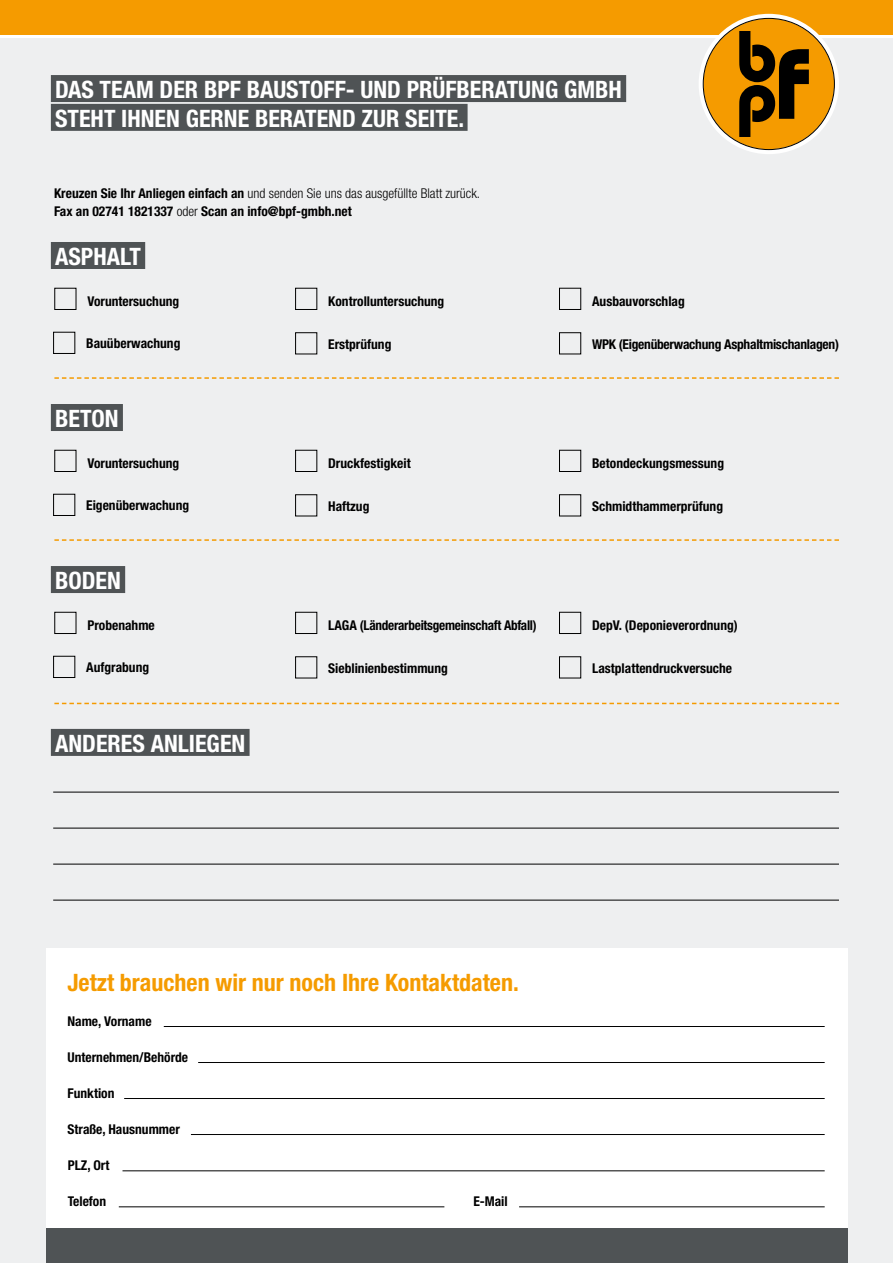
<style>
.page{position:relative;width:893px;height:1263px;background:#fff}
.page>*{position:absolute;margin:0;border:0;box-sizing:border-box;transform-origin:0 0}
.t1{font:700 condensed 24px/28.8px "Helvetica Neue LT";color:#fff}
.t2{font:700 condensed 24px "Helvetica Neue LT";color:#f59b00}
.t3{font:700 condensed 13.5px/18px "Helvetica Neue LT";color:#000}
.t4{font:700 condensed 13.5px "Helvetica Neue LT";letter-spacing:-.02em;color:#000}
.s1{font-weight:300}
</style>
<div class="page">
<div style="left:0;top:38px;width:893px;height:1225px;background:#eeeff0"></div>
<div style="left:0;top:0;width:893px;height:34px;background:#f59b00"></div>
<div style="left:45px;top:948px;width:802px;height:315px;background:#fff"></div>
<div style="left:45px;top:1229px;width:802px;height:34px;background:#4f5355"></div>
<div style="left:51px;top:75px;width:575px;height:27px;background:#4f5355"></div>
<div style="left:51px;top:104px;width:417px;height:27px;background:#4f5355"></div>
<div style="left:51px;top:242px;width:94px;height:27px;background:#4f5355"></div>
<div style="left:51px;top:404px;width:72px;height:27px;background:#4f5355"></div>
<div style="left:51px;top:566px;width:74px;height:27px;background:#4f5355"></div>
<div style="left:51px;top:729px;width:199px;height:27px;background:#4f5355"></div>
<div style="left:54px;top:450px;width:22px;height:22px;border:1px solid #000"></div>
<div style="left:54px;top:612px;width:22px;height:22px;border:1px solid #000"></div>
<div style="left:54px;top:288px;width:22px;height:22px;border:1px solid #000"></div>
<div style="left:53px;top:332px;width:22px;height:22px;border:1px solid #000"></div>
<div style="left:53px;top:494px;width:22px;height:22px;border:1px solid #000"></div>
<div style="left:53px;top:656px;width:22px;height:22px;border:1px solid #000"></div>
<div style="left:295px;top:450px;width:22px;height:22px;border:1px solid #000"></div>
<div style="left:295px;top:612px;width:22px;height:22px;border:1px solid #000"></div>
<div style="left:295px;top:288px;width:22px;height:22px;border:1px solid #000"></div>
<div style="left:295px;top:332px;width:22px;height:22px;border:1px solid #000"></div>
<div style="left:295px;top:494px;width:22px;height:22px;border:1px solid #000"></div>
<div style="left:295px;top:656px;width:22px;height:22px;border:1px solid #000"></div>
<div style="left:559px;top:450px;width:22px;height:22px;border:1px solid #000"></div>
<div style="left:559px;top:612px;width:22px;height:22px;border:1px solid #000"></div>
<div style="left:559px;top:656px;width:22px;height:22px;border:1px solid #000"></div>
<div style="left:559px;top:288px;width:22px;height:22px;border:1px solid #000"></div>
<div style="left:559px;top:332px;width:22px;height:22px;border:1px solid #000"></div>
<div style="left:559px;top:494px;width:22px;height:22px;border:1px solid #000"></div>
<svg style="left:54px;top:377px;width:785px;height:2px"></svg>
<svg style="left:54px;top:539px;width:785px;height:2px"></svg>
<svg style="left:54px;top:703px;width:785px;height:1px"></svg>
<div style="left:699px;top:14px;width:140px;height:140px;border:10px solid #fff;border-radius:50%"></div>
<div style="left:703px;top:19px;width:131px;height:130px;background:#f59b00;border-radius:50%"></div>
<svg style="left:739px;top:31px;width:70px;height:106px"></svg>
<hr style="left:53px;top:792px;width:786px;height:1px;background:#000">
<hr style="left:164px;top:1026px;width:661px;height:1px;background:#000">
<hr style="left:53px;top:828px;width:786px;height:1px;background:#000">
<hr style="left:198px;top:1062px;width:627px;height:1px;background:#000">
<hr style="left:53px;top:864px;width:786px;height:1px;background:#000">
<hr style="left:124px;top:1098px;width:701px;height:1px;background:#000">
<hr style="left:53px;top:900px;width:786px;height:1px;background:#000">
<hr style="left:191px;top:1134px;width:634px;height:1px;background:#000">
<hr style="left:122px;top:1170px;width:703px;height:1px;background:#000">
<hr style="left:119px;top:1206px;width:325px;height:1px;background:#000">
<hr style="left:519px;top:1206px;width:306px;height:1px;background:#000">
<h1 class="t1" style="left:55px;top:75px;width:568px">DAS TEAM DER BPF BAUSTOFF- UND PRÜFBERATUNG GMBH<br>STEHT IHNEN GERNE BERATEND ZUR SEITE.</h1>
<p class="t3" style="left:54px;top:184px;width:428px">Kreuzen Sie Ihr Anliegen einfach an <span class="s1">und senden Sie uns das ausgefüllte Blatt zurück.<br></span>Fax an 02741 1821337 <span class="s1">oder</span> Scan an info@bpf-gmbh.net</p>
<h1 class="t1" style="left:55px;top:241px;width:87px">ASPHALT</h1>
<p class="t3" style="left:87px;top:292px;width:93px">Voruntersuchung</p>
<p class="t3" style="left:86px;top:334px;width:96px">Bauüberwachung</p>
<h1 class="t1" style="left:55px;top:403px;width:65px">BETON</h1>
<p class="t3" style="left:87px;top:454px;width:93px">Voruntersuchung</p>
<p class="t3" style="left:86px;top:496px;width:104px">Eigenüberwachung</p>
<h1 class="t1" style="left:55px;top:565px;width:67px">BODEN</h1>
<p class="t3" style="left:87px;top:616px;width:69px">Probenahme</p>
<p class="t3" style="left:86px;top:658px;width:64px">Aufgrabung</p>
<h1 class="t1" style="left:55px;top:728px;width:192px">ANDERES ANLIEGEN</h1>
<p class="t3" style="left:328px;top:292px;width:118px">Kontrolluntersuchung</p>
<p class="t3" style="left:328px;top:335px;width:65px">Erstprüfung</p>
<p class="t3" style="left:328px;top:454px;width:84px">Druckfestigkeit</p>
<p class="t3" style="left:328px;top:497px;width:43px">Haftzug</p>
<p class="t4" style="left:328px;top:617px;width:210px">LAGA (Länderarbeitsgemeinschaft Abfall)</p>
<p class="t3" style="left:328px;top:659px;width:121px">Sieblinienbestimmung</p>
<p class="t3" style="left:592px;top:292px;width:94px">Ausbauvorschlag</p>
<p class="t4" style="left:592px;top:336px;width:248px">WPK (Eigenüberwachung Asphaltmischanlagen)</p>
<p class="t3" style="left:592px;top:454px;width:133px">Betondeckungsmessung</p>
<p class="t3" style="left:592px;top:497px;width:132px">Schmidthammerprüfung</p>
<p class="t3" style="left:592px;top:616px;width:147px">DepV. (Deponieverordnung)</p>
<p class="t3" style="left:592px;top:659px;width:141px">Lastplattendruckversuche</p>
<h1 class="t2" style="left:68px;top:968px;width:453px">Jetzt brauchen wir nur noch Ihre Kontaktdaten.</h1>
<p class="t3" style="left:68px;top:1012px;width:86px">Name, Vorname</p>
<p class="t3" style="left:68px;top:1048px;width:122px">Unternehmen/Behörde</p>
<p class="t3" style="left:68px;top:1084px;width:48px">Funktion</p>
<p class="t3" style="left:68px;top:1120px;width:114px">Straße, Hausnummer</p>
<p class="t3" style="left:68px;top:1156px;width:43px">PLZ, Ort</p>
<p class="t3" style="left:68px;top:1192px;width:40px">Telefon</p>
<p class="t3" style="left:473px;top:1192px;width:36px">E-Mail</p>
</div>
